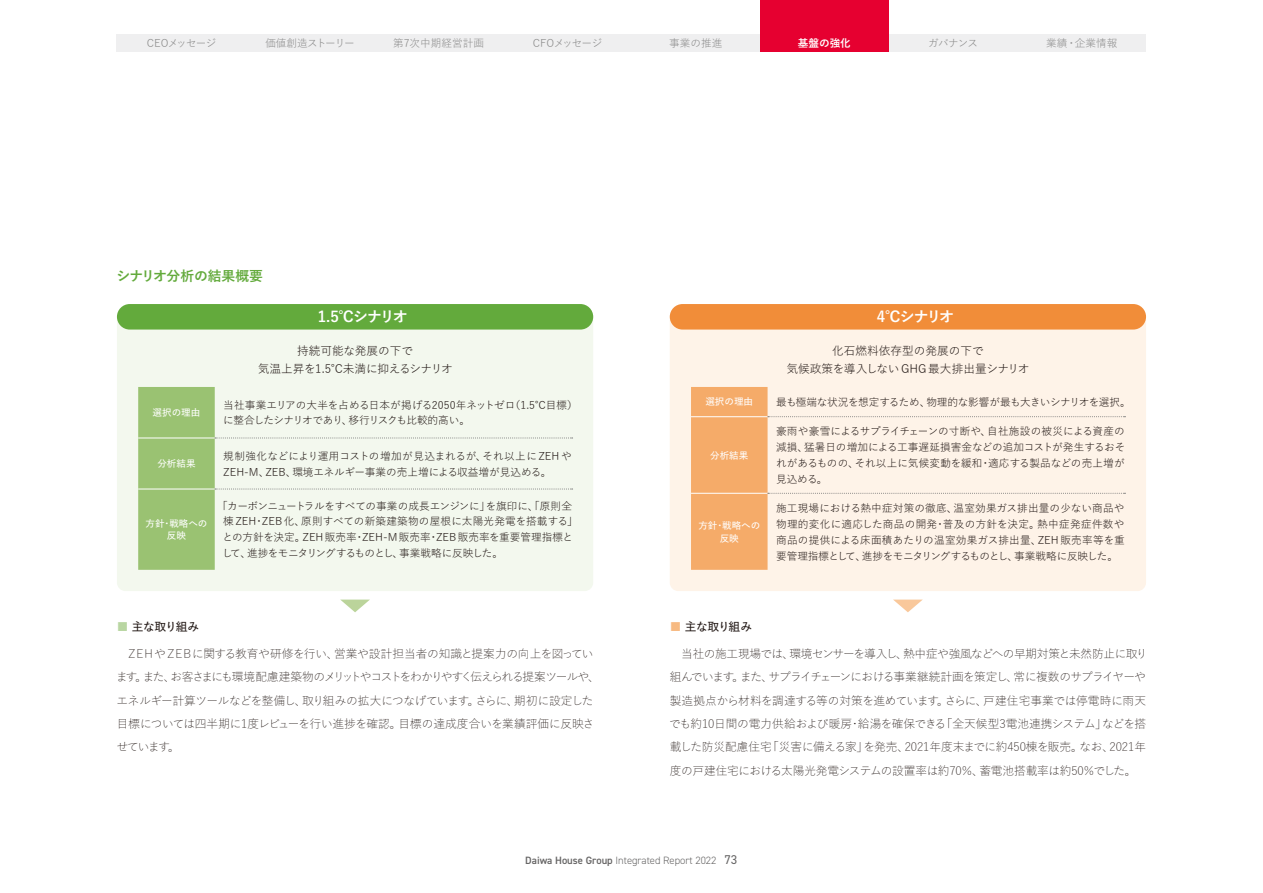
<style>
.page{position:relative;width:1263px;height:893px;background:#fff}
.page>*{position:absolute;margin:0;border:0;box-sizing:border-box;transform-origin:0 0}
.t1{font:700 14.85px "Yu Go Pr 6 N";letter-spacing:-.13em;color:#fff}
.t2{font:700 13.8px "Yu Go Pr 6 N";letter-spacing:-.01em;color:#63aa3c}
.t3{font:300 11.7px/23.4px "Yu Go Pr 6 N";letter-spacing:-.03em;color:#231916}
.t4{font:11.7px/18px "Yu Go Pr 6 N";color:#231916;text-align:center}
.t5{font:11.7px/18px "Yu Go Pr 6 N";letter-spacing:-.025em;color:#231916;text-align:center}
.t6{font:600 11.7px "Yu Go Pr 6 N";letter-spacing:-.035em;color:#231916}
.t7{font:10.65px/15.9px "Yu Go Pr 6 N";letter-spacing:-.005em;color:#231916}
.t8{font:300 10.65px "DIN2014";color:#666565}
.t9{font:10.65px "Yu Go Pr 6 N";letter-spacing:-.035em;color:#231916}
.t10{font:10.65px "Yu Go Pr 6 N";letter-spacing:-.005em;color:#898989}
.t11{font:10.65px "Yu Go Pr 6 N";letter-spacing:-.055em;color:#898989}
.t12{font:10.65px "Yu Go Pr 6 N";letter-spacing:-.09em;color:#898989}
.t13{font:700 10.65px "Yu Go Pr 6 N";letter-spacing:-.005em;color:#fff}
.t14{font:600 9.6px/12.8px "Yu Go Pr 6 N";color:#fff;text-align:center}
.s1{color:#b9d6a2}
.s2{color:#f7ba82}
.s3{font-weight:600}
.s4{font-weight:400;font-size:12.75px}
</style>
<div class="page">
<div style="left:117px;top:321px;width:476px;height:270px;background:#f3f8ee"></div>
<div style="left:670px;top:321px;width:476px;height:270px;background:#fef3e8"></div>
<div style="left:117px;top:304px;width:476px;height:26px;background:#63aa3c;border-radius:13px"></div>
<div style="left:670px;top:304px;width:476px;height:26px;background:#f18d39;border-radius:13px"></div>
<svg style="left:138px;top:387px;width:435px;height:183px;background:#e3eed8"></svg>
<svg style="left:691px;top:387px;width:434px;height:183px;background:#fbe6d1"></svg>
<svg style="left:341px;top:600px;width:29px;height:12px"></svg>
<svg style="left:893px;top:600px;width:29px;height:12px"></svg>
<div style="left:117px;top:34px;width:1029px;height:17px;background:#efeff0"></div>
<div style="left:760px;top:0;width:129px;height:51px;background:#e60030"></div>
<p class="t11" style="left:147px;top:33px;width:71px">CEOメッセージ</p>
<p class="t12" style="left:265px;top:33px;width:91px">価値創造ストーリー</p>
<p class="t10" style="left:393px;top:33px;width:92px">第7次中期経営計画</p>
<p class="t11" style="left:533px;top:33px;width:71px">CFOメッセージ</p>
<p class="t10" style="left:669px;top:33px;width:55px">事業の推進</p>
<p class="t13" style="left:798px;top:37px;width:54px">基盤の強化</p>
<p class="t10" style="left:928px;top:33px;width:51px">ガバナンス</p>
<p class="t10" style="left:1046px;top:33px;width:73px">業績・企業情報</p>
<p class="t2" style="left:116px;top:268px;width:148px">シナリオ分析の結果概要</p>
<h1 class="t1" style="left:318px;top:309px;width:91px">1.5℃シナリオ</h1>
<h1 class="t1" style="left:877px;top:309px;width:79px">4℃シナリオ</h1>
<p class="t5" style="left:258px;top:340px;width:197px">持続可能な発展の下で<br>気温上昇を1.5℃未満に抑えるシナリオ</p>
<p class="t4" style="left:786px;top:340px;width:245px">化石燃料依存型の発展の下で<br>気候政策を導入しないGHG最大排出量シナリオ</p>
<p class="t14" style="left:153px;top:405px;width:49px">選択の理由</p>
<p class="t7" style="left:223px;top:395px;width:356px">当社事業エリアの大半を占める日本が掲げる2050年ネットゼロ（1.5℃目標）に整合したシナリオであり、移行リスクも比較的高い。</p>
<p class="t14" style="left:157px;top:456px;width:40px">分析結果</p>
<p class="t7" style="left:223px;top:446px;width:350px">規制強化などにより運用コストの増加が見込まれるが、それ以上にZEH や<br>ZEH-M、ZEB、環境エネルギー事業の売上増による収益増が見込める。</p>
<p class="t14" style="left:145px;top:516px;width:63px">方針・戦略への反映</p>
<p class="t7" style="left:222px;top:496px;width:357px;text-indent:-5px">「カーボンニュートラルをすべての事業の成長エンジンに」を旗印に、「原則全棟ZEH・ZEB化、原則すべての新築建築物の屋根に太陽光発電を搭載する」との方針を決定。ZEH販売率・ZEH-M販売率・ZEB販売率を重要管理指標として、進捗をモニタリングするものとし、事業戦略に反映した。</p>
<p class="t14" style="left:705px;top:394px;width:49px">選択の理由</p>
<p class="t9" style="left:776px;top:392px;width:356px">最も極端な状況を想定するため、物理的な影響が最も大きいシナリオを選択。</p>
<p class="t14" style="left:710px;top:448px;width:40px">分析結果</p>
<p class="t14" style="left:698px;top:518px;width:63px">方針・戦略への反映</p>
<p class="t7" style="left:776px;top:422px;width:351px;text-align:justify">豪雨や豪雪によるサプライチェーンの寸断や、自社施設の被災による資産の減損、猛暑日の増加による工事遅延損害金などの追加コストが発生するおそれがあるものの、それ以上に気候変動を緩和・適応する製品などの売上増が見込める。</p>
<p class="t7" style="left:776px;top:498px;width:350px;text-align:justify">施工現場における熱中症対策の徹底、温室効果ガス排出量の少ない商品や物理的変化に適応した商品の開発・普及の方針を決定。熱中症発症件数や商品の提供による床面積あたりの温室効果ガス排出量、ZEH 販売率等を重要管理指標として、進捗をモニタリングするものとし、事業戦略に反映した。</p>
<p class="t6" style="left:117px;top:616px;width:84px"><span class="s1">■</span> 主な取り組み</p>
<p class="t6" style="left:670px;top:616px;width:84px"><span class="s2">■</span> 主な取り組み</p>
<p class="t3" style="left:116px;top:640px;width:485px">　ZEHやZEBに関する教育や研修を行い、営業や設計担当者の知識と提案力の向上を図っています。また、お客さまにも環境配慮建築物のメリットやコストをわかりやすく伝えられる提案ツールや、エネルギー計算ツールなどを整備し、取り組みの拡大につなげています。さらに、期初に設定した目標については四半期に1度レビューを行い進捗を確認。目標の達成度合いを業績評価に反映させています。</p>
<p class="t3" style="left:669px;top:640px;width:480px">　当社の施工現場では、環境センサーを導入し、熱中症や強風などへの早期対策と未然防止に取り組んでいます。また、サプライチェーンにおける事業継続計画を策定し、常に複数のサプライヤーや製造拠点から材料を調達する等の対策を進めています。さらに、戸建住宅事業では停電時に雨天でも約10日間の電力供給および暖房・給湯を確保できる「全天候型3電池連携システム」などを搭載した防災配慮住宅「災害に備える家」を発売、2021年度末までに約450棟を販売。なお、2021年度の戸建住宅における太陽光発電システムの設置率は約70％、蓄電池搭載率は約50％でした。</p>
<p class="t8" style="left:525px;top:853px;width:213px"><span class="s3">Daiwa House Group</span> Integrated Report 2022 <span class="s4">73</span></p>
</div>
